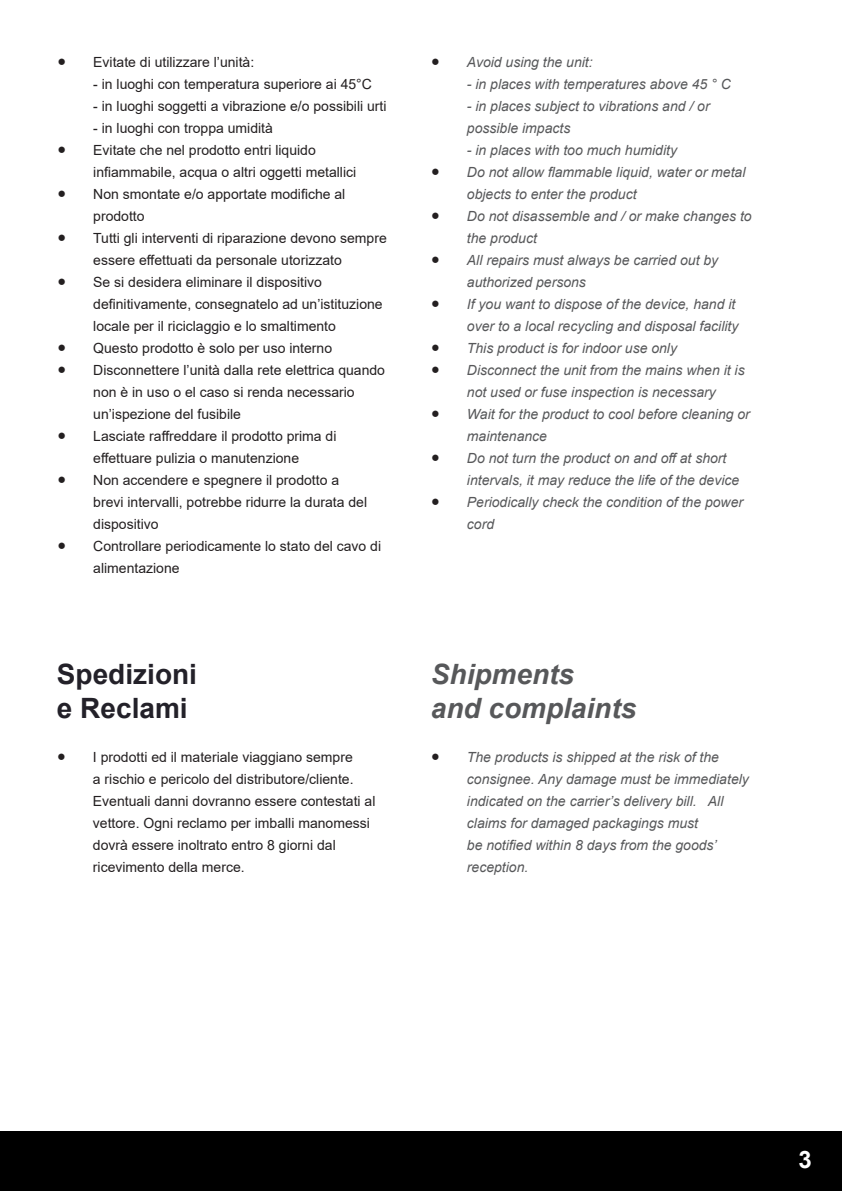
<style>
.page{position:relative;width:842px;height:1191px;background:#fff}
.page>*{position:absolute;margin:0;border:0;box-sizing:border-box;transform-origin:0 0}
.t1{font:italic 700 28px/33.6px "Arial";color:#57585a}
.t2{font:700 28px/33.6px "Arial";color:#232129}
.t3{font:700 24px "Arial";color:#fff}
.t4{font:14px/22px "Arial";color:#231f20}
.t5{font:italic 14px/22px "Arial";color:#57585a}
.s1{font-family:"Minion Pro";font-size:24px}
.s2{font-family:"Minion Pro";font-style:normal;font-size:24px;color:#231f20}
</style>
<div class="page">
<div style="left:0;top:1131px;width:842px;height:60px;background:#000"></div>
<p class="t4" style="left:57px;top:51px;width:199px"><span class="s1">•</span> Evitate di utilizzare l’unità:</p>
<p class="t4" style="left:93px;top:73px;width:280px">- in luoghi con temperatura superiore ai 45°C</p>
<p class="t4" style="left:93px;top:95px;width:295px">- in luoghi soggetti a vibrazione e/o possibili urti</p>
<p class="t4" style="left:93px;top:117px;width:181px">- in luoghi con troppa umidità</p>
<p class="t4" style="left:93px;top:139px;width:264px;text-indent:-36px"><span class="s1">•</span> Evitate che nel prodotto entri liquido infiammabile, acqua o altri oggetti metallici</p>
<p class="t4" style="left:93px;top:183px;width:254px;text-indent:-36px"><span class="s1">•</span> Non smontate e/o apportate modifiche al prodotto</p>
<p class="t4" style="left:93px;top:227px;width:295px;text-indent:-36px"><span class="s1">•</span> Tutti gli interventi di riparazione devono sempre essere effettuati da personale utorizzato</p>
<p class="t4" style="left:93px;top:271px;width:291px;text-indent:-36px"><span class="s1">•</span> Se si desidera eliminare il dispositivo definitivamente, consegnatelo ad un’istituzione locale per il riciclaggio e lo smaltimento</p>
<p class="t4" style="left:57px;top:337px;width:276px"><span class="s1">•</span> Questo prodotto è solo per uso interno</p>
<p class="t4" style="left:93px;top:359px;width:293px;text-indent:-36px"><span class="s1">•</span> Disconnettere l’unità dalla rete elettrica quando non è in uso o el caso si renda necessario un’ispezione del fusibile</p>
<p class="t4" style="left:57px;top:425px;width:281px;text-align:center"><span class="s1">•</span> Lasciate raffreddare il prodotto prima di effettuare pulizia o manutenzione</p>
<p class="t4" style="left:93px;top:469px;width:275px;text-indent:-36px"><span class="s1">•</span> Non accendere e spegnere il prodotto a brevi intervalli, potrebbe ridurre la durata del dispositivo</p>
<p class="t4" style="left:93px;top:535px;width:289px;text-indent:-36px"><span class="s1">•</span> Controllare periodicamente lo stato del cavo di alimentazione</p>
<h1 class="t2" style="left:57px;top:657px;width:142px">Spedizioni e Reclami</h1>
<p class="t4" style="left:93px;top:745px;width:284px;text-indent:-36px"><span class="s1">•</span> I prodotti ed il materiale viaggiano sempre<br>a rischio e pericolo del distributore/cliente.<br>Eventuali danni dovranno essere contestati al vettore. Ogni reclamo per imballi manomessi dovrà essere inoltrato entro 8 giorni dal ricevimento della merce.</p>
<p class="t5" style="left:431px;top:51px;width:163px"><span class="s2">•</span> Avoid using the unit:</p>
<p class="t5" style="left:467px;top:73px;width:265px">- in places with temperatures above 45 ° C</p>
<p class="t5" style="left:467px;top:95px;width:244px">- in places subject to vibrations and / or possible impacts</p>
<p class="t5" style="left:467px;top:139px;width:212px">- in places with too much humidity</p>
<p class="t5" style="left:467px;top:161px;width:280px;text-indent:-36px"><span class="s2">•</span> Do not allow flammable liquid, water or metal objects to enter the product</p>
<p class="t5" style="left:467px;top:205px;width:286px;text-indent:-36px"><span class="s2">•</span> Do not disassemble and / or make changes to the product</p>
<p class="t5" style="left:467px;top:249px;width:253px;text-indent:-36px"><span class="s2">•</span> All repairs must always be carried out by authorized persons</p>
<p class="t5" style="left:431px;top:293px;width:309px;text-align:right"><span class="s2">•</span> If you want to dispose of the device, hand it over to a local recycling and disposal facility</p>
<p class="t5" style="left:431px;top:337px;width:248px"><span class="s2">•</span> This product is for indoor use only</p>
<p class="t5" style="left:431px;top:359px;width:315px;text-align:center"><span class="s2">•</span> Disconnect the unit from the mains when it is not used or fuse inspection is necessary</p>
<p class="t5" style="left:467px;top:403px;width:284px;text-indent:-36px"><span class="s2">•</span> Wait for the product to cool before cleaning or maintenance</p>
<p class="t5" style="left:467px;top:447px;width:274px;text-indent:-36px"><span class="s2">•</span> Do not turn the product on and off at short intervals, it may reduce the life of the device</p>
<p class="t5" style="left:467px;top:491px;width:278px;text-indent:-36px"><span class="s2">•</span> Periodically check the condition of the power cord</p>
<h1 class="t1" style="left:431px;top:658px;width:207px">Shipments<br>and complaints</h1>
<p class="t5" style="left:467px;top:746px;width:283px;text-indent:-36px"><span class="s2">•</span> The products is shipped at the risk of the consignee. Any damage must be immediately indicated on the carrier’s delivery bill. All claims for damaged packagings must<br>be notified within 8 days from the goods’ reception.</p>
<h2 class="t3" style="left:799px;top:1143px;width:15px">3</h2>
</div>
